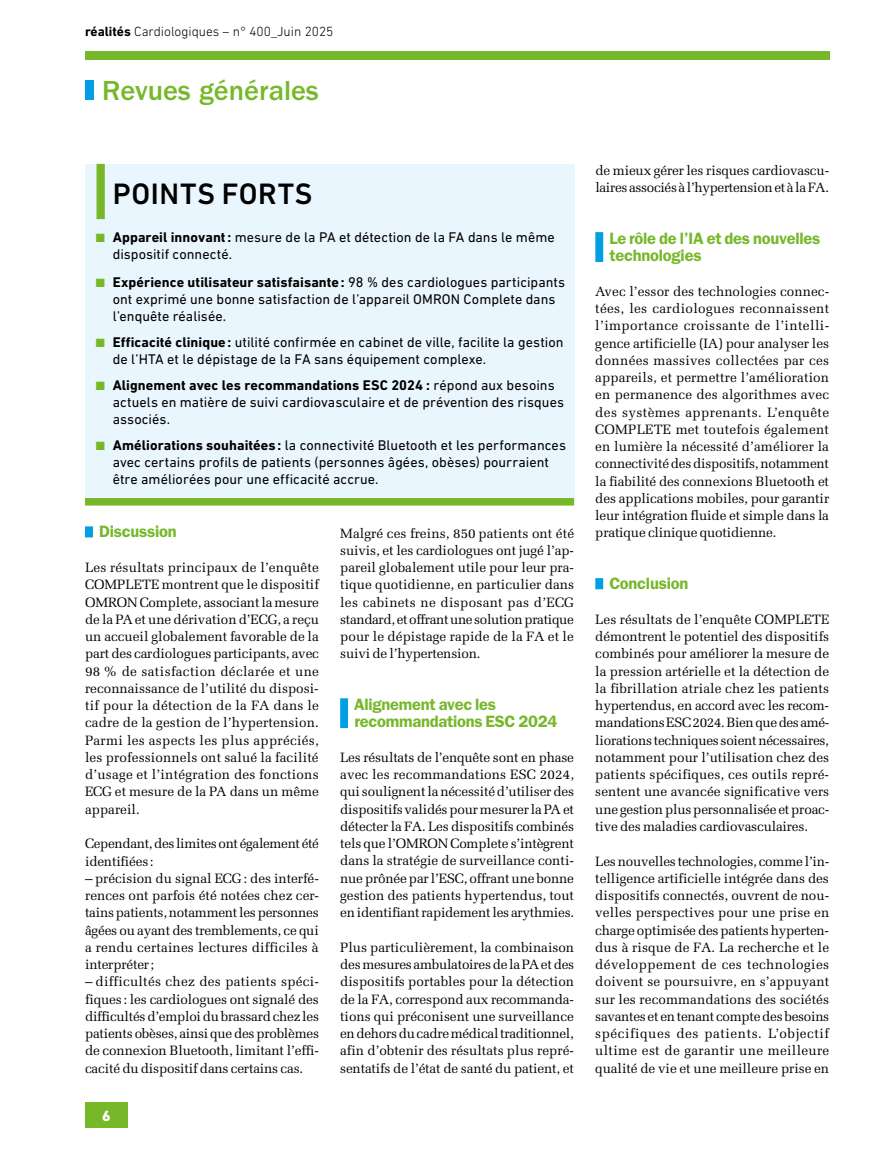
<style>
.page{position:relative;width:893px;height:1149px;background:#fff}
.page>*{position:absolute;margin:0;border:0;box-sizing:border-box;transform-origin:0 0}
.t1{font:500 30px "DIN Next LT Pro";letter-spacing:.025em;color:#000}
.t2{font:500 28.5px "ITC Franklin Gothic Std";color:#76b82a}
.t3{font:600 16.5px/17.2px "ITC Franklin Gothic Std";letter-spacing:-.015em;color:#76b82a}
.t4{font:800 15px "DIN Next LT Pro";color:#fff}
.t5{font:14.25px/17.1px "DIN Next LT Pro";letter-spacing:.005em;color:#000}
.t6{font:13.5px/17.2px "Melior LT Pro";letter-spacing:-.015em;color:#000;text-align:justify}
.t7{font:300 13.5px "DIN Next LT Pro";color:#000}
.s1{font-weight:700}
.s2{color:#76b82a}
</style>
<div class="page">
<div style="left:85px;top:51px;width:744px;height:9px;background:#76b82a"></div>
<div style="left:85px;top:81px;width:9px;height:19px;background:#009fe3"></div>
<div style="left:85px;top:1101px;width:43px;height:26px;background:#76b82a"></div>
<svg style="left:85px;top:526px;width:8px;height:11px"></svg>
<svg style="left:340px;top:698px;width:8px;height:30px"></svg>
<svg style="left:595px;top:232px;width:8px;height:30px"></svg>
<svg style="left:595px;top:578px;width:8px;height:11px"></svg>
<div style="left:85px;top:164px;width:489px;height:337px;background:#eaf6fe"></div>
<div style="left:85px;top:498px;width:489px;height:7px;background:#76b82a"></div>
<div style="left:97px;top:164px;width:8px;height:55px;background:#76b82a"></div>
<p class="t7" style="left:85px;top:23px;width:250px"><span class="s1">réalités</span> Cardiologiques – n° 400_Juin 2025</p>
<h2 class="t2" style="left:102px;top:75px;width:218px">Revues générales</h2>
<h1 class="t1" style="left:113px;top:176px;width:201px">POINTS FORTS</h1>
<p class="t5" style="left:113px;top:229px;width:444px;text-indent:-17px"><span class="s2">■</span> <span class="s1">Appareil innovant:</span> mesure de la PA et détection de la FA dans le même dispositif connecté.</p>
<p class="t5" style="left:113px;top:273px;width:454px;text-indent:-17px"><span class="s2">■</span> <span class="s1">Expérience utilisateur satisfaisante:</span> 98 % des cardiologues participants ont exprimé une bonne satisfaction de l’appareil OMRON Complete dans l’enquête réalisée.</p>
<p class="t5" style="left:113px;top:333px;width:452px;text-indent:-17px"><span class="s2">■</span> <span class="s1">Efficacité clinique:</span> utilité confirmée en cabinet de ville, facilite la gestion de l’HTA et le dépistage de la FA sans équipement complexe.</p>
<p class="t5" style="left:113px;top:376px;width:453px;text-indent:-17px"><span class="s2">■</span> <span class="s1">Alignement avec les recommandations ESC 2024 :</span> répond aux besoins actuels en matière de suivi cardiovasculaire et de prévention des risques associés.</p>
<p class="t5" style="left:113px;top:436px;width:455px;text-indent:-17px"><span class="s2">■</span> <span class="s1">Améliorations souhaitées :</span> la connectivité Bluetooth et les performances avec certains profils de patients (personnes âgées, obèses) pourraient être améliorées pour une efficacité accrue.</p>
<p class="t3" style="left:99px;top:523px;width:79px">Discussion</p>
<p class="t6" style="left:85px;top:558px;width:235px">Les résultats principaux de l’enquête COMPLETE montrent que le dispositif OMRON Complete, associant la mesure de la PA et une dérivation d’ECG, a reçu un accueil globalement favorable de la part des cardiologues participants, avec 98 % de satisfaction déclarée et une reconnaissance de l’utilité du disposi&shy;tif pour la détection de la FA dans le cadre de la gestion de l’hypertension.<br>Parmi les aspects les plus appréciés, les professionnels ont salué la facilité d’usage et l’intégration des fonctions ECG et mesure de la PA dans un même appareil.</p>
<p class="t6" style="left:85px;top:834px;width:235px">Cependant, des limites ont également été identifiées:</p>
<p class="t6" style="left:85px;top:869px;width:235px">– précision du signal ECG: des interfé&shy;rences ont parfois été notées chez cer&shy;tains patients, notamment les personnes âgées ou ayant des tremblements, ce qui a rendu certaines lectures difficiles à interpréter;</p>
<p class="t6" style="left:85px;top:972px;width:236px">– difficultés chez des patients spéci&shy;fiques: les cardiologues ont signalé des difficultés d’emploi du brassard chez les patients obèses, ainsi que des problèmes de connexion Bluetooth, limitant l’effi&shy;cacité du dispositif dans certains cas.</p>
<p class="t4" style="left:102px;top:1106px;width:10px">6</p>
<p class="t6" style="left:340px;top:524px;width:235px">Malgré ces freins, 850 patients ont été suivis, et les cardiologues ont jugé l’ap&shy;pareil globalement utile pour leur pra&shy;tique quotidienne, en particulier dans les cabinets ne disposant pas d’ECG standard, et offrant une solution pratique pour le dépistage rapide de la FA et le suivi de l’hypertension.</p>
<p class="t3" style="left:354px;top:695px;width:205px">Alignement avec les recommandations ESC 2024</p>
<p class="t6" style="left:340px;top:748px;width:235px">Les résultats de l’enquête sont en phase avec les recommandations ESC 2024, qui soulignent la nécessité d’utiliser des dispositifs validés pour mesurer la PA et détecter la FA. Les dispositifs combinés tels que l’OMRON Complete s’intègrent dans la stratégie de surveillance conti&shy;nue prônée par l’ESC, offrant une bonne gestion des patients hypertendus, tout en identifiant rapidement les arythmies.</p>
<p class="t6" style="left:340px;top:938px;width:236px">Plus particulièrement, la combinaison des mesures ambulatoires de la PA et des dispositifs portables pour la détection de la FA, correspond aux recommanda&shy;tions qui préconisent une surveillance en dehors du cadre médical traditionnel, afin d’obtenir des résultats plus repré&shy;sentatifs de l’état de santé du patient, et</p>
<p class="t6" style="left:595px;top:162px;width:235px">de mieux gérer les risques cardiovascu&shy;laires associés à l’hypertension et à la FA.</p>
<p class="t3" style="left:609px;top:229px;width:213px">Le rôle de l’IA et des nouvelles technologies</p>
<p class="t6" style="left:595px;top:282px;width:235px">Avec l’essor des technologies connec&shy;tées, les cardiologues reconnaissent l’importance croissante de l’intelli&shy;gence artificielle (IA) pour analyser les données massives collectées par ces appareils, et permettre l’amélioration en permanence des algorithmes avec des systèmes apprenants. L’enquête COMPLETE met toutefois également en lumière la nécessité d’améliorer la connectivité des dispositifs, notamment la fiabilité des connexions Bluetooth et des applications mobiles, pour garantir leur intégration fluide et simple dans la pratique clinique quotidienne.</p>
<p class="t3" style="left:609px;top:574px;width:80px">Conclusion</p>
<p class="t6" style="left:595px;top:610px;width:236px">Les résultats de l’enquête COMPLETE démontrent le potentiel des dispositifs combinés pour améliorer la mesure de la pression artérielle et la détection de la fibrillation atriale chez les patients hypertendus, en accord avec les recom&shy;mandations ESC 2024. Bien que des amé&shy;liorations techniques soient nécessaires, notamment pour l’utilisation chez des patients spécifiques, ces outils repré&shy;sentent une avancée significative vers une gestion plus personnalisée et proac&shy;tive des maladies cardiovasculaires.</p>
<p class="t6" style="left:595px;top:852px;width:236px">Les nouvelles technologies, comme l’in&shy;telligence artificielle intégrée dans des dispositifs connectés, ouvrent de nou&shy;velles perspectives pour une prise en charge optimisée des patients hyperten&shy;dus à risque de FA. La recherche et le développement de ces technologies doivent se poursuivre, en s’appuyant sur les recommandations des sociétés savantes et en tenant compte des besoins spécifiques des patients. L’objectif ultime est de garantir une meilleure qualité de vie et une meilleure prise en</p>
</div>
